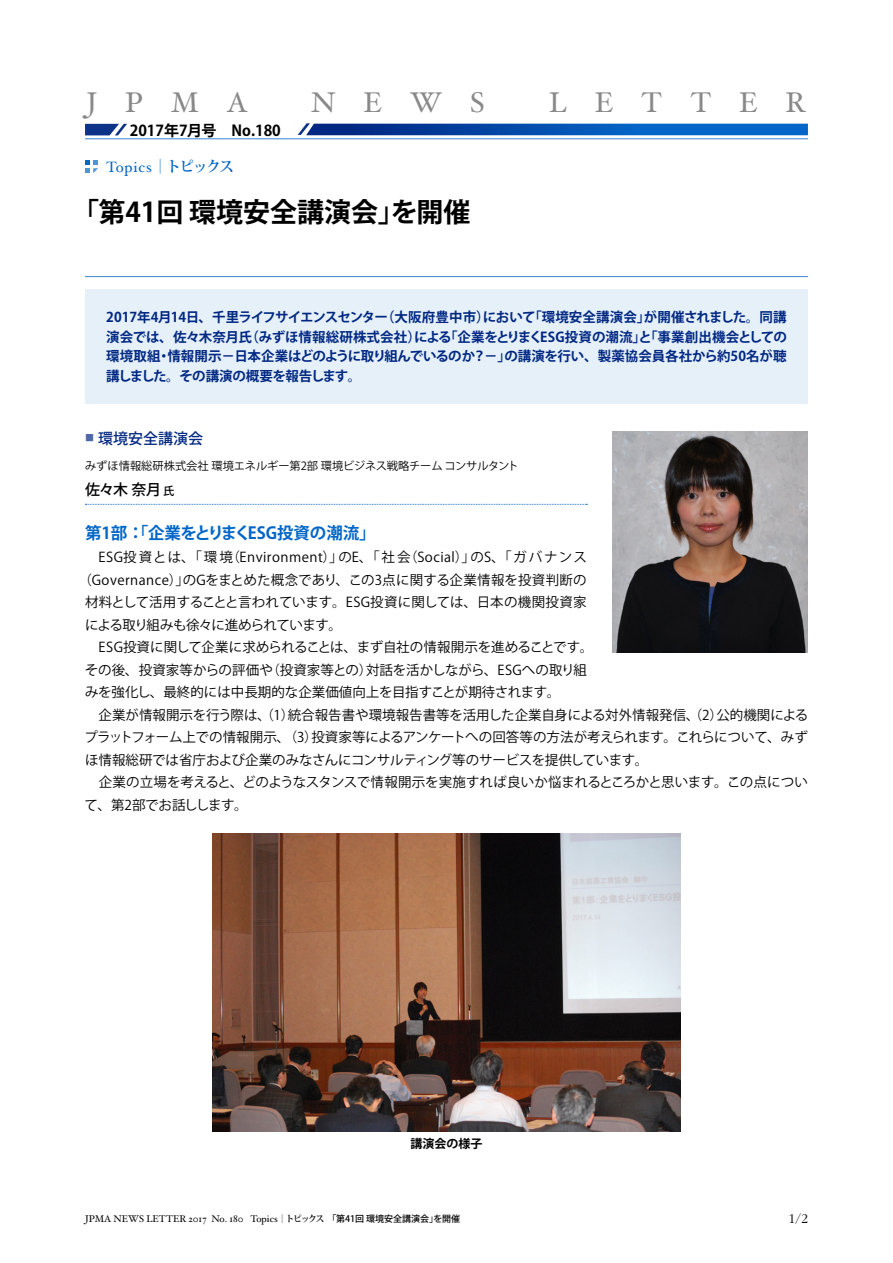
<style>
.page{position:relative;width:893px;height:1263px;background:#fff}
.page>*{position:absolute;margin:0;border:0;box-sizing:border-box;transform-origin:0 0}
.t1{font:28.5px "Hoefler Text";letter-spacing:.985em;color:#898989}
.t2{font:700 27px "Koz Go Pr 6 N";color:#000}
.t3{font:700 16.5px "Koz Go Pr 6 N";letter-spacing:-.005em;color:#0266c8}
.t4{font:700 15px "Koz Go Pr 6 N";color:#000}
.t5{font:15px "Hoefler Text";letter-spacing:.05em;color:#0266c8}
.t6{font:500 15px "Koz Go Pr 6 N";color:#002782}
.t7{font:500 15px "Koz Go Pr 6 N";color:#000}
.t8{font:300 13.8px "Garamond";color:#000}
.t9{font:13.5px "Koz Go Pr 6 N";color:#000}
.t10{font:700 13.5px/19.5px "Koz Go Pr 6 N";letter-spacing:-.015em;color:#002782;text-align:justify}
.t11{font:13.5px "Koz Go Pr 6 N";letter-spacing:-.025em;color:#000}
.t12{font:13.5px "Koz Go Pr 6 N";letter-spacing:.035em;color:#000}
.t13{font:13.5px "Koz Go Pr 6 N";letter-spacing:.02em;color:#000}
.t14{font:13.5px "Koz Go Pr 6 N";letter-spacing:-.02em;color:#000}
.t15{font:13.5px "Koz Go Pr 6 N";letter-spacing:-.045em;color:#000}
.t16{font:13.5px "Koz Go Pr 6 N";letter-spacing:-.03em;color:#000}
.t17{font:700 12px "Koz Go Pr 6 N";color:#000}
.t18{font:11.25px "Koz Go Pr 6 N";letter-spacing:-.01em;color:#000}
.t19{font:9.75px "Hoefler Text";color:#000}
.s1{font-family:"Koz Min Pr 6 N";font-weight:700}
.s2{font-size:9px;color:#4d68a8}
.s3{font-size:11.25px}
.s4{font-family:"Koz Min Pro";font-size:9px}
.s5{font-family:"Koz Min Pro";font-weight:700;font-size:9px}
.s6{font-family:"Koz Go Pr 6 N";font-weight:500;font-size:9px}
</style>
<div class="page">
<svg style="left:85px;top:504px;width:502px;height:1px"></svg>
<img style="left:213px;top:833px;width:467px;height:298px">
<div style="left:85px;top:289px;width:723px;height:115px;background:#e6f0f9"></div>
<img style="left:612px;top:432px;width:196px;height:221px">
<hr style="left:85px;top:276px;width:723px;height:1px;background:#3585d3">
<svg style="left:85px;top:160px;width:13px;height:13px"></svg>
<svg style="left:85px;top:124px;width:42px;height:11px"></svg>
<svg style="left:298px;top:123px;width:510px;height:12px;background:#135ab3"></svg>
<hr style="left:85px;top:139px;width:723px;height:1px;background:#3585d3">
<h1 class="t1" style="left:87px;top:85px;width:163px">JPMA</h1>
<h1 class="t1" style="left:311px;top:85px;width:175px">NEWS</h1>
<h1 class="t1" style="left:549px;top:85px;width:259px">LETTER</h1>
<p class="t4" style="left:130px;top:122px;width:153px">2017年7月号　No.180</p>
<p class="t5" style="left:106px;top:158px;width:130px">Topics<span class="s1">｜トピックス</span></p>
<h2 class="t2" style="left:72px;top:196px;width:400px">「第41回 環境安全講演会」を開催</h2>
<p class="t10" style="left:106px;top:308px;width:682px">2017年4月14日、千里ライフサイエンスセンター（大阪府豊中市）において「環境安全講演会」が開催されました。同講演会では、佐々木奈月氏（みずほ情報総研株式会社）による「企業をとりまくESG投資の潮流」と「事業創出機会としての環境取組・情報開示−日本企業はどのように取り組んでいるのか？−」の講演を行い、製薬協会員各社から約50名が聴講しました。その講演の概要を報告します。</p>
<p class="t6" style="left:85px;top:430px;width:120px"><span class="s2">■</span> 環境安全講演会</p>
<p class="t18" style="left:85px;top:459px;width:446px">みずほ情報総研株式会社 環境エネルギー第2部 環境ビジネス戦略チーム コンサルタント　</p>
<p class="t7" style="left:85px;top:481px;width:91px">佐々木 奈月<span class="s3">氏</span></p>
<p class="t3" style="left:85px;top:524px;width:292px">第1部：「企業をとりまくESG投資の潮流」</p>
<p class="t12" style="left:85px;top:550px;width:504px">　ESG投資とは、「環境（Environment）」のE、「社会（Social）」のS、「ガバナンス</p>
<p class="t13" style="left:79px;top:572px;width:510px">（Governance）」のGをまとめた概念であり、この3点に関する企業情報を投資判断の</p>
<p class="t9" style="left:85px;top:595px;width:503px">材料として活用することと言われています。ESG投資に関しては、日本の機関投資家</p>
<p class="t15" style="left:85px;top:617px;width:259px">による取り組みも徐々に進められています。</p>
<p class="t9" style="left:85px;top:640px;width:510px">　ESG投資に関して企業に求められることは、まず自社の情報開示を進めることです。</p>
<p class="t9" style="left:85px;top:662px;width:504px">その後、投資家等からの評価や（投資家等との）対話を活かしながら、ESGへの取り組</p>
<p class="t9" style="left:85px;top:685px;width:477px">みを強化し、最終的には中長期的な企業価値向上を目指すことが期待されます。</p>
<p class="t9" style="left:85px;top:707px;width:725px">　企業が情報開示を行う際は、（1）統合報告書や環境報告書等を活用した企業自身による対外情報発信、（2）公的機関による</p>
<p class="t11" style="left:84px;top:730px;width:725px">プラットフォーム上での情報開示、（3）投資家等によるアンケートへの回答等の方法が考えられます。これらについて、みず</p>
<p class="t14" style="left:85px;top:752px;width:565px">ほ情報総研では省庁および企業のみなさんにコンサルティング等のサービスを提供しています。</p>
<p class="t9" style="left:85px;top:775px;width:724px">　企業の立場を考えると、どのようなスタンスで情報開示を実施すれば良いか悩まれるところかと思います。この点につい</p>
<p class="t16" style="left:85px;top:797px;width:164px">て、第2部でお話しします。</p>
<p class="t17" style="left:411px;top:1137px;width:73px">講演会の様子</p>
<p class="t19" style="left:85px;top:1213px;width:376px">JPMA NEWS LETTER 2017 No. 180 Topics<span class="s4">｜</span><span class="s5">トピックス</span> <span class="s6">「第41回 環境安全講演会」を開催</span></p>
<p class="t8" style="left:789px;top:1211px;width:21px">1/2</p>
</div>
